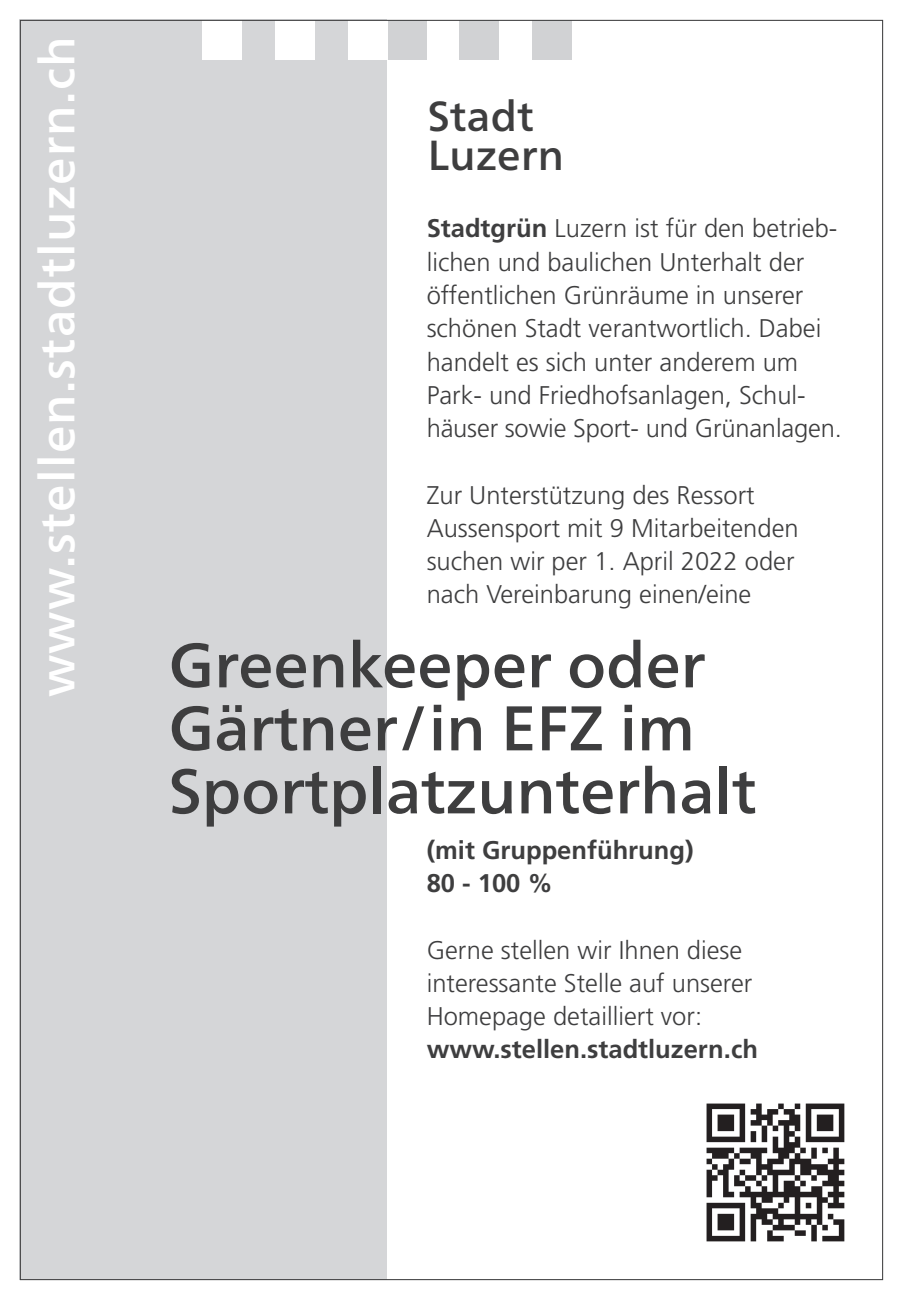
<style>
.page{position:relative;width:903px;height:1300px;background:#fff}
.page>*{position:absolute;margin:0;border:0;box-sizing:border-box;transform-origin:0 0}
.t1{font:500 63px/63px "Frutiger Neue LTW1 G";color:#3e3e3f}
.t2{font:500 49px "Frutiger Neue LTW1 G";letter-spacing:.025em;color:#fff}
.t3{font:500 42px/38.5px "Frutiger Neue LTW1 G";letter-spacing:.01em;color:#3e3e3f}
.t4{font:300 25.55px/33.2px "Frutiger LT Com";color:#3e3e3f}
.t5{font:700 25.55px/33.2px "Frutiger LT Com";color:#3e3e3f}
.s1{font-weight:700}
</style>
<div class="page">
<div style="left:20px;top:20px;width:367px;height:1260px;background:#d5d6d8"></div>
<div style="left:387px;top:20px;width:39px;height:40px;background:#d1d2d4"></div>
<div style="left:460px;top:20px;width:39px;height:40px;background:#d1d2d4"></div>
<div style="left:532px;top:20px;width:39px;height:40px;background:#d1d2d4"></div>
<div style="left:203px;top:20px;width:39px;height:40px;background:#fff"></div>
<div style="left:275px;top:20px;width:40px;height:40px;background:#fff"></div>
<div style="left:348px;top:20px;width:39px;height:40px;background:#fff"></div>
<svg style="left:706px;top:1103px;width:138px;height:138px"></svg>
<h2 class="t2" style="left:40px;top:697px;width:663px;rotate:-90deg">www.stellen.stadtluzern.ch</h2>
<h3 class="t3" style="left:428px;top:102px;width:138px">Stadt<br>Luzern</h3>
<p class="t4" style="left:427px;top:212px;width:417px"><span class="s1">Stadtgrün</span> Luzern ist für den betrieb&shy;lichen und baulichen Unterhalt der öffentlichen Grünräume in unserer schönen Stadt verantwortlich. Dabei handelt es sich unter anderem um Park- und Friedhofsanlagen, Schul&shy;häuser sowie Sport- und Grünanlagen.</p>
<p class="t4" style="left:427px;top:478px;width:373px">Zur Unterstützung des Ressort<br>Aussensport mit 9 Mitarbeitenden suchen wir per 1. April 2022 oder nach Vereinbarung einen/eine</p>
<h1 class="t1" style="left:169px;top:640px;width:589px">Greenkeeper oder<br>Gärtner/in EFZ im<br>Sportplatzunterhalt</h1>
<p class="t5" style="left:427px;top:833px;width:268px">(mit Gruppenführung)<br>80 - 100 %</p>
<p class="t4" style="left:427px;top:933px;width:327px">Gerne stellen wir Ihnen diese interessante Stelle auf unserer<br>Homepage detailliert vor:</p>
<p class="t5" style="left:427px;top:1033px;width:333px">www.stellen.stadtluzern.ch</p>
</div>
